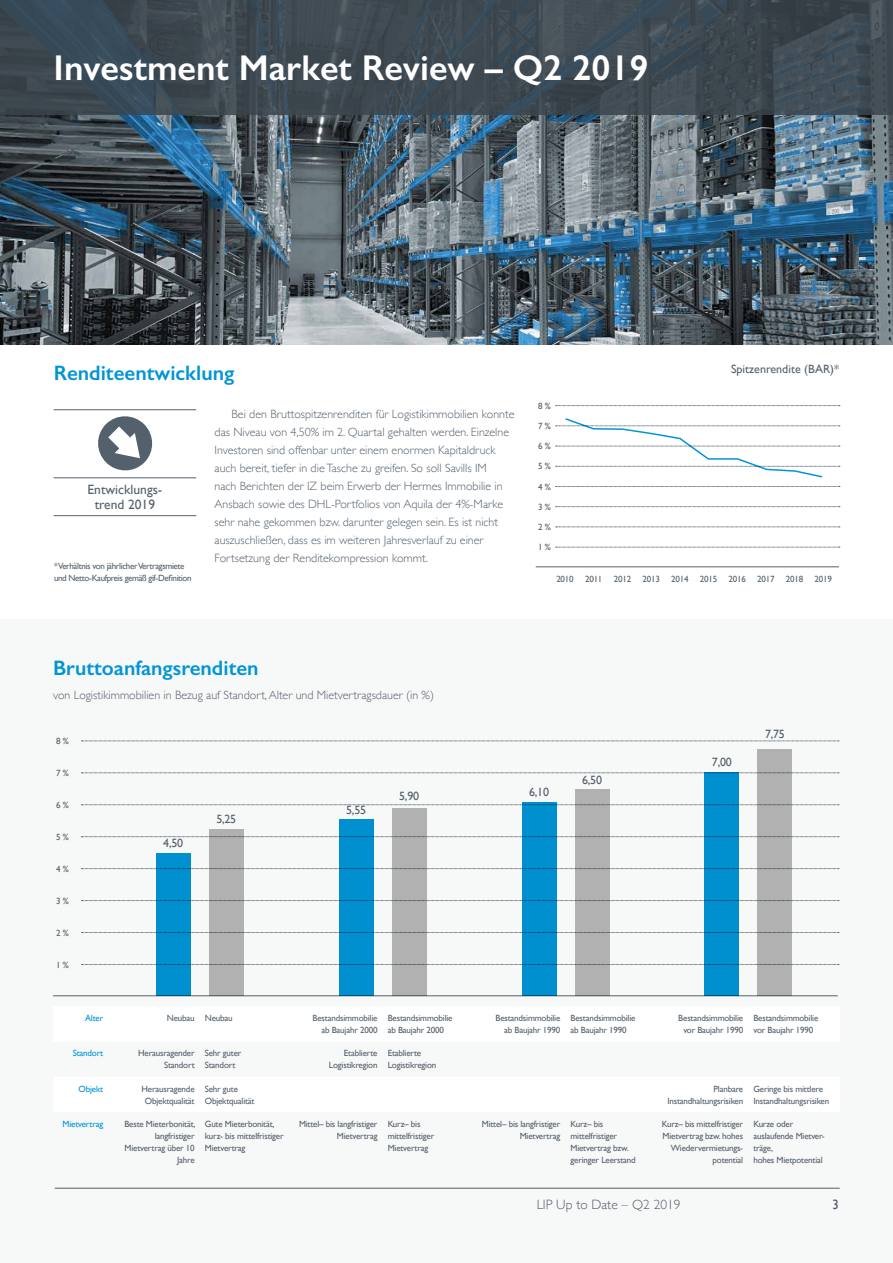
<style>
.page{position:relative;width:893px;height:1263px;background:#fff}
.page>*{position:absolute;margin:0;border:0;box-sizing:border-box;transform-origin:0 0}
.t1{font:600 36px "Gill Sans";color:#fff}
.t2{font:600 21px "Gill Sans";color:#0095d6}
.t3{font:13.5px/15px "Gill Sans";color:#54616c;text-align:center}
.t4{font:300 13.5px "Gill Sans";color:#54616c}
.t5{font:300 12px/18px "Gill Sans";color:#54616c}
.t6{font:12px "Gill Sans";color:#54616c}
.t7{font:9px/12px "Gill Sans";letter-spacing:-.02em;color:#54616c}
.t8{font:9px/12px "Gill Sans";letter-spacing:-.04em;color:#54616c}
.t9{font:9px "Gill Sans";letter-spacing:-.02em;color:#0095d6}
</style>
<div class="page">
<div style="left:0;top:619px;width:893px;height:644px;background:#f7f8f8"></div>
<img style="left:0;top:115px;width:893px;height:230px">
<div style="left:0;top:0;width:893px;height:115px;background:#3b454d"></div>
<hr style="left:54px;top:409px;width:142px;height:1px;background:#54616c">
<hr style="left:54px;top:477px;width:142px;height:1px;background:#54616c">
<hr style="left:54px;top:515px;width:142px;height:1px;background:#54616c">
<svg style="left:98px;top:416px;width:55px;height:55px"></svg>
<hr style="left:536px;top:566px;width:303px;height:1px;background:#54616c">
<svg style="left:556px;top:547px;width:284px;height:1px"></svg>
<svg style="left:556px;top:527px;width:284px;height:1px"></svg>
<svg style="left:556px;top:506px;width:284px;height:1px"></svg>
<svg style="left:556px;top:486px;width:284px;height:1px"></svg>
<svg style="left:556px;top:405px;width:284px;height:1px"></svg>
<svg style="left:556px;top:418px;width:284px;height:60px"></svg>
<hr style="left:53px;top:995px;width:785px;height:1px;background:#54616c">
<svg style="left:81px;top:964px;width:758px;height:1px"></svg>
<svg style="left:81px;top:932px;width:758px;height:1px"></svg>
<svg style="left:81px;top:900px;width:758px;height:1px"></svg>
<svg style="left:81px;top:868px;width:758px;height:1px"></svg>
<svg style="left:81px;top:836px;width:758px;height:1px"></svg>
<svg style="left:81px;top:804px;width:758px;height:1px"></svg>
<svg style="left:81px;top:772px;width:758px;height:1px"></svg>
<svg style="left:81px;top:741px;width:758px;height:1px"></svg>
<div style="left:758px;top:748px;width:34px;height:247px;background:#b7b7b7"></div>
<div style="left:705px;top:772px;width:34px;height:223px;background:#0095d6"></div>
<div style="left:575px;top:789px;width:34px;height:206px;background:#b7b7b7"></div>
<div style="left:522px;top:801px;width:34px;height:194px;background:#0095d6"></div>
<div style="left:392px;top:808px;width:34px;height:187px;background:#b7b7b7"></div>
<div style="left:339px;top:819px;width:34px;height:176px;background:#0095d6"></div>
<div style="left:209px;top:829px;width:34px;height:166px;background:#b7b7b7"></div>
<div style="left:156px;top:853px;width:34px;height:142px;background:#0095d6"></div>
<hr style="left:55px;top:1188px;width:785px;height:1px;background:#54616c">
<h1 class="t1" style="left:54px;top:46px;width:596px">Investment Market Review – Q2 2019</h1>
<h2 class="t2" style="left:54px;top:360px;width:182px">Renditeentwicklung</h2>
<h3 class="t6" style="left:731px;top:362px;width:109px">Spitzenrendite (BAR)*</h3>
<h3 class="t3" style="left:88px;top:482px;width:76px">Entwicklungs&shy;trend 2019</h3>
<p class="t8" style="left:54px;top:560px;width:139px">* Verhältnis von jährlicher Vertragsmiete und Netto-Kaufpreis gemäß gif-Definition</p>
<p class="t5" style="left:215px;top:404px;width:301px;text-indent:17px">Bei den Bruttospitzenrenditen für Logistikimmobilien konnte das Niveau von 4,50% im 2. Quartal gehalten werden. Einzelne Investoren sind offenbar unter einem enormen Kapitaldruck auch bereit, tiefer in die Tasche zu greifen. So soll Savills IM<br>nach Berichten der IZ beim Erwerb der Hermes Immobilie in Ansbach sowie des DHL-Portfolios von Aquila der 4%-Marke sehr nahe gekommen bzw. darunter gelegen sein. Es ist nicht auszuschließen, dass es im weiteren Jahresverlauf zu einer Fortsetzung der Renditekompression kommt.</p>
<p class="t7" style="left:538px;top:400px;width:14px">8 %</p>
<p class="t7" style="left:538px;top:420px;width:14px">7 %</p>
<p class="t7" style="left:538px;top:440px;width:14px">6 %</p>
<p class="t7" style="left:538px;top:460px;width:14px">5 %</p>
<p class="t7" style="left:538px;top:480px;width:14px">4 %</p>
<p class="t7" style="left:538px;top:501px;width:14px">3 %</p>
<p class="t7" style="left:538px;top:521px;width:14px">2 %</p>
<p class="t7" style="left:538px;top:541px;width:14px">1 %</p>
<p class="t7" style="left:556px;top:573px;width:220px">2010 2011 2012 2013 2014 2015 2016 2017</p>
<p class="t7" style="left:786px;top:573px;width:48px">2018 2019</p>
<h2 class="t2" style="left:53px;top:655px;width:207px">Bruttoanfangsrenditen</h2>
<h3 class="t5" style="left:53px;top:686px;width:382px">von Logistikimmobilien in Bezug auf Standort, Alter und Mietvertragsdauer (in %)</h3>
<p class="t7" style="left:56px;top:735px;width:14px">8 %</p>
<p class="t7" style="left:56px;top:767px;width:14px">7 %</p>
<p class="t7" style="left:56px;top:799px;width:14px">6 %</p>
<p class="t7" style="left:56px;top:831px;width:14px">5 %</p>
<p class="t7" style="left:56px;top:863px;width:14px">4 %</p>
<p class="t7" style="left:56px;top:895px;width:14px">3 %</p>
<p class="t7" style="left:56px;top:927px;width:14px">2 %</p>
<p class="t7" style="left:56px;top:959px;width:14px">1 %</p>
<h3 class="t6" style="left:163px;top:836px;width:21px">4,50</h3>
<h3 class="t6" style="left:216px;top:812px;width:21px">5,25</h3>
<h3 class="t6" style="left:346px;top:803px;width:21px">5,55</h3>
<h3 class="t6" style="left:399px;top:789px;width:21px">5,90</h3>
<h3 class="t6" style="left:529px;top:785px;width:21px">6,10</h3>
<h3 class="t6" style="left:582px;top:773px;width:21px">6,50</h3>
<h3 class="t6" style="left:712px;top:755px;width:21px">7,00</h3>
<h3 class="t6" style="left:765px;top:726px;width:21px">7,75</h3>
<p class="t9" style="left:85px;top:1013px;width:20px">Alter</p>
<p class="t7" style="left:167px;top:1012px;width:67px">Neubau Neubau</p>
<p class="t7" style="left:313px;top:1012px;width:66px;text-align:right">Bestandsimmobilie ab Baujahr 2000</p>
<p class="t7" style="left:388px;top:1012px;width:66px">Bestandsimmobilie ab Baujahr 2000</p>
<p class="t7" style="left:495px;top:1012px;width:66px;text-align:right">Bestandsimmobilie ab Baujahr 1990</p>
<p class="t7" style="left:571px;top:1012px;width:66px">Bestandsimmobilie ab Baujahr 1990</p>
<p class="t7" style="left:678px;top:1012px;width:66px;text-align:center">Bestandsimmobilie vor Baujahr 1990</p>
<p class="t7" style="left:753px;top:1012px;width:66px">Bestandsimmobilie vor Baujahr 1990</p>
<p class="t9" style="left:73px;top:1048px;width:32px">Standort</p>
<p class="t7" style="left:138px;top:1047px;width:58px;text-align:right">Herausragender<br>Standort</p>
<p class="t7" style="left:205px;top:1047px;width:38px">Sehr guter<br>Standort</p>
<p class="t7" style="left:329px;top:1047px;width:50px;text-align:right">Etablierte<br>Logistikregion</p>
<p class="t7" style="left:388px;top:1047px;width:50px">Etablierte<br>Logistikregion</p>
<p class="t9" style="left:79px;top:1083px;width:26px">Objekt</p>
<p class="t7" style="left:142px;top:1082px;width:55px;text-align:center">Herausragende<br>Objektqualität</p>
<p class="t7" style="left:205px;top:1082px;width:51px">Sehr gute<br>Objektqualität</p>
<p class="t7" style="left:667px;top:1082px;width:77px;text-align:right">Planbare<br>Instandhaltungsrisiken</p>
<p class="t7" style="left:753px;top:1082px;width:77px">Geringe bis mittlere<br>Instandhaltungsrisiken</p>
<p class="t9" style="left:63px;top:1118px;width:42px">Mietvertrag</p>
<p class="t7" style="left:124px;top:1118px;width:73px;text-align:right">Beste Mieterbonität, langfristiger<br>Mietvertrag über 10<br>Jahre</p>
<p class="t7" style="left:205px;top:1118px;width:80px">Gute Mieterbonität, kurz- bis mittelfristiger<br>Mietvertrag</p>
<p class="t7" style="left:299px;top:1118px;width:80px;text-align:right">Mittel– bis langfristiger<br>Mietvertrag</p>
<p class="t7" style="left:388px;top:1118px;width:48px">Kurz– bis mittelfristiger<br>Mietvertrag</p>
<p class="t7" style="left:482px;top:1118px;width:80px;text-align:right">Mittel– bis langfristiger<br>Mietvertrag</p>
<p class="t7" style="left:570px;top:1118px;width:67px">Kurz– bis mittelfristiger<br>Mietvertrag bzw. geringer Leerstand</p>
<p class="t7" style="left:662px;top:1117px;width:83px;text-align:right">Kurz– bis mittelfristiger<br>Mietvertrag bzw. hohes<br>Wiedervermietungs&shy;potential</p>
<p class="t7" style="left:753px;top:1117px;width:73px">Kurze oder auslaufende Mietver&shy;träge,<br>hohes Mietpotential</p>
<h3 class="t4" style="left:536px;top:1194px;width:146px">LIP Up to Date – Q2 2019</h3>
<h3 class="t3" style="left:833px;top:1197px;width:8px">3</h3>
</div>
